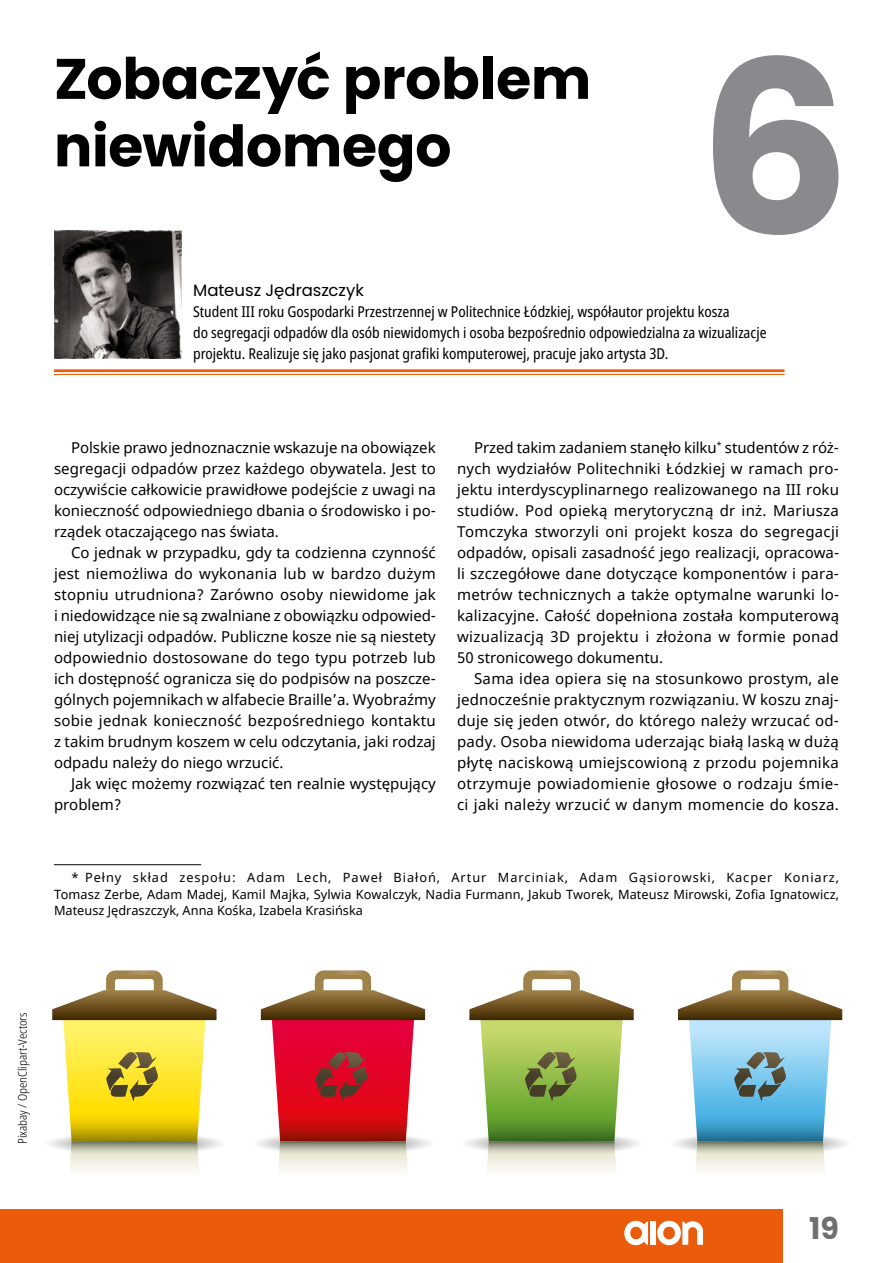
<style>
.page{position:relative;width:893px;height:1263px;background:#fff}
.page>*{position:absolute;margin:0;border:0;box-sizing:border-box;transform-origin:0 0}
.t1{font:700 240px "Poppins";color:#8a898e}
.t2{font:700 57px/67.5px "Poppins";letter-spacing:-.005em;color:#000}
.t3{font:700 30px "Poppins";color:#706f6f}
.t4{font:16.5px "Poppins";color:#000}
.t5{font:15px/21px "Noto Sans";color:#000;text-align:justify}
.t6{font:condensed 15px/21px "Noto Sans";color:#000}
.t7{font:12.75px/16.5px "Noto Sans";color:#000;text-align:justify}
.t8{font:300 condensed 12px "Noto Sans";color:#000}
</style>
<div class="page">
<div style="left:0;top:1209px;width:782px;height:54px;background:#ea5b0b"></div>
<svg style="left:624px;top:1221px;width:24px;height:24px"></svg>
<div style="left:650px;top:1222px;width:6px;height:23px;background:#fff"></div>
<svg style="left:657px;top:1221px;width:46px;height:24px"></svg>
<svg style="left:49px;top:971px;width:172px;height:201px"></svg>
<svg style="left:257px;top:971px;width:173px;height:201px"></svg>
<svg style="left:466px;top:971px;width:172px;height:201px"></svg>
<svg style="left:675px;top:971px;width:172px;height:201px"></svg>
<hr style="left:54px;top:369px;width:730px;height:3px;background:#ea5b0b">
<hr style="left:54px;top:374px;width:730px;height:1px;background:#ea5b0b">
<img style="left:54px;top:231px;width:128px;height:127px">
<hr style="left:54px;top:864px;width:147px;height:1px;background:#000">
<h2 class="t2" style="left:54px;top:45px;width:539px">Zobaczyć problem niewidomego</h2>
<h1 class="t1" style="left:698px;top:11px;width:154px">6</h1>
<p class="t4" style="left:193px;top:280px;width:172px">Mateusz Jędraszczyk</p>
<p class="t6" style="left:193px;top:301px;width:575px">Student III roku Gospodarki Przestrzennej w Politechnice Łódzkiej, współautor projektu kosza<br>do segregacji odpadów dla osób niewidomych i osoba bezpośrednio odpowiedzialna za wizualizacje projektu. Realizuje się jako pasjonat grafiki komputerowej, pracuje jako artysta 3D.</p>
<p class="t5" style="left:54px;top:438px;width:383px;text-indent:17px">Polskie prawo jednoznacznie wskazuje na obowiązek segregacji odpadów przez każdego obywatela. Jest to oczywiście całkowicie prawidłowe podejście z uwagi na konieczność odpowiedniego dbania o środowisko i po&shy;rządek otaczającego nas świata.</p>
<p class="t5" style="left:54px;top:543px;width:383px;text-indent:17px">Co jednak w przypadku, gdy ta codzienna czynność jest niemożliwa do wykonania lub w bardzo dużym stopniu utrudniona? Zarówno osoby niewidome jak i niedowidzące nie są zwalniane z obowiązku odpowied&shy;niej utylizacji odpadów. Publiczne kosze nie są niestety odpowiednio dostosowane do tego typu potrzeb lub ich dostępność ogranicza się do podpisów na poszcze&shy;gólnych pojemnikach w alfabecie Braille’a. Wyobraźmy sobie jednak konieczność bezpośredniego kontaktu z takim brudnym koszem w celu odczytania, jaki rodzaj odpadu należy do niego wrzucić.</p>
<p class="t5" style="left:54px;top:774px;width:383px;text-indent:17px">Jak więc możemy rozwiązać ten realnie występujący problem?</p>
<p class="t5" style="left:457px;top:438px;width:383px;text-indent:17px">Przed takim zadaniem stanęło kilku<sup>*</sup> studentów z róż&shy;nych wydziałów Politechniki Łódzkiej w ramach pro&shy;jektu interdyscyplinarnego realizowanego na III roku studiów. Pod opieką merytoryczną dr inż. Mariusza Tomczyka stworzyli oni projekt kosza do segregacji odpadów, opisali zasadność jego realizacji, opracowa&shy;li szczegółowe dane dotyczące komponentów i para&shy;metrów technicznych a także optymalne warunki lo&shy;kalizacyjne. Całość dopełniona została komputerową wizualizacją 3D projektu i złożona w formie ponad 50 stronicowego dokumentu.</p>
<p class="t5" style="left:457px;top:669px;width:383px;text-indent:17px">Sama idea opiera się na stosunkowo prostym, ale jednocześnie praktycznym rozwiązaniu. W koszu znaj&shy;duje się jeden otwór, do którego należy wrzucać od&shy;pady. Osoba niewidoma uderzając białą laską w dużą płytę naciskową umiejscowioną z przodu pojemnika otrzymuje powiadomienie głosowe o rodzaju śmie&shy;ci jaki należy wrzucić w danym momencie do kosza.</p>
<p class="t7" style="left:54px;top:870px;width:786px;text-indent:17px">* Pełny skład zespołu: Adam Lech, Paweł Białoń, Artur Marciniak, Adam Gąsiorowski, Kacper Koniarz, Tomasz Zerbe, Adam Madej, Kamil Majka, Sylwia Kowalczyk, Nadia Furmann, Jakub Tworek, Mateusz Mirowski, Zofia Ignatowicz, Mateusz Jędraszczyk, Anna Kośka, Izabela Krasińska</p>
<p class="t8" style="left:14px;top:1144px;width:133px;rotate:-90deg">Pixabay / OpenClipart-Vectors</p>
<h3 class="t3" style="left:809px;top:1211px;width:31px">19</h3>
</div>
